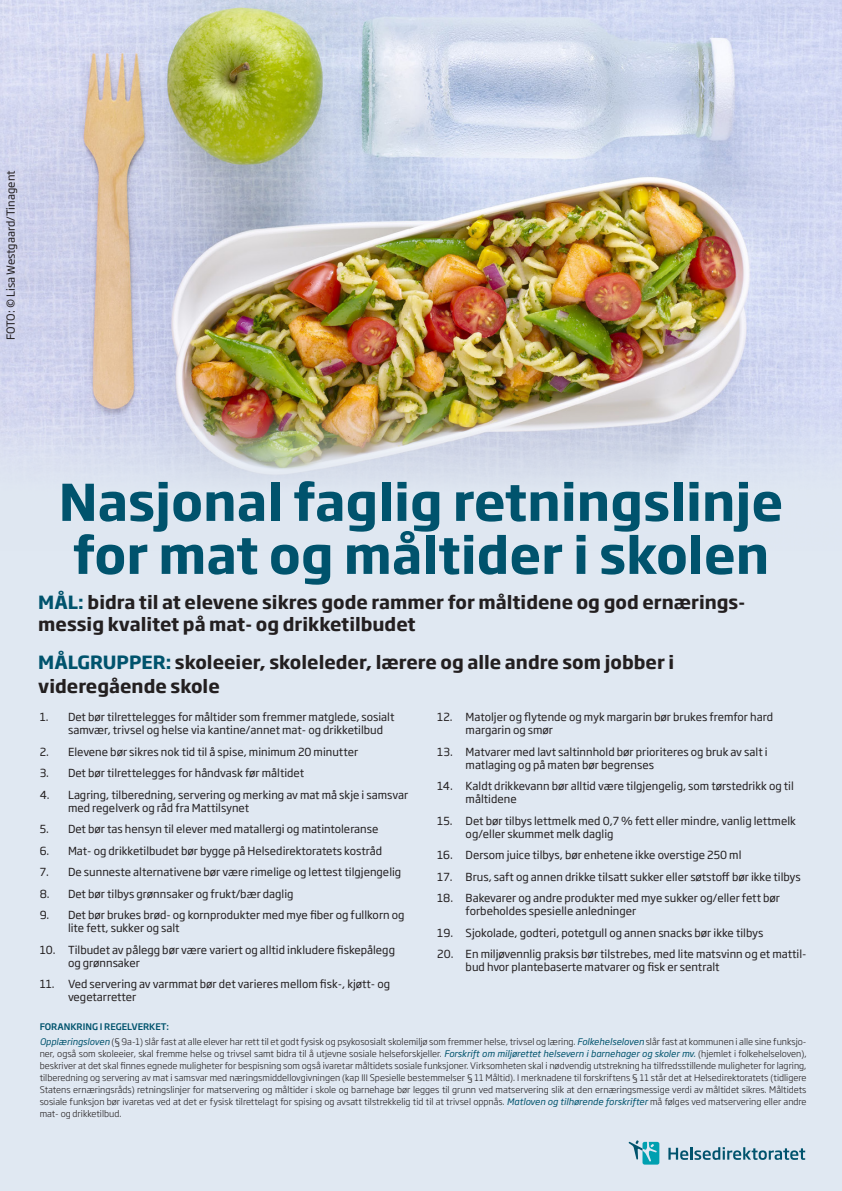
<style>
.page{position:relative;width:842px;height:1191px;background:#e0e8f2}
.page>*{position:absolute;margin:0;border:0;box-sizing:border-box;transform-origin:0 0}
.t1{font:700 50px/53px "Soho Gothic Pro";color:#00536d}
.t2{font:700 18px/21.6px "Soho Gothic Pro";color:#231f20}
.t3{font:11px/13px "Soho Gothic Pro";color:#231f20}
.t4{font:300 9px/12px "Soho Gothic Pro";color:#231f20}
.s1{color:#00536d}
.s2{font-weight:500;color:#00536d}
.s3{font-weight:400;font-style:italic;color:#00536d}
</style>
<div class="page">
<img style="left:0;top:0;width:842px;height:477px">
<svg style="left:668px;top:1147px;width:137px;height:12px"></svg>
<svg style="left:629px;top:1140px;width:30px;height:24px"></svg>
<p class="t3" style="left:4px;top:340px;width:171px;rotate:-90deg">FOTO: © Lisa Westgaard/Tinagent</p>
<h1 class="t1" style="left:59px;top:472px;width:726px">Nasjonal faglig retningslinje for mat og måltider i skolen</h1>
<h2 class="t2" style="left:38px;top:590px;width:708px"><span class="s1">MÅL:</span> bidra til at elevene sikres gode rammer for måltidene og god ernærings&shy;messig kvalitet på mat- og drikketilbudet</h2>
<h2 class="t2" style="left:38px;top:649px;width:637px;line-height:24px"><span class="s1">MÅLGRUPPER:</span> skoleeier, skoleleder, lærere og alle andre som jobber i videregående skole</h2>
<p class="t3" style="left:68px;top:710px;width:328px;text-indent:-28px">1. Det bør tilrettelegges for måltider som fremmer matglede, sosialt samvær, trivsel og helse via kantine/annet mat- og drikketilbud</p>
<p class="t3" style="left:40px;top:744px;width:320px">2. Elevene bør sikres nok tid til å spise, minimum 20 minutter</p>
<p class="t3" style="left:40px;top:766px;width:266px">3. Det bør tilrettelegges for håndvask før måltidet</p>
<p class="t3" style="left:68px;top:787px;width:342px;text-indent:-28px">4. Lagring, tilberedning, servering og merking av mat må skje i samsvar med regelverk og råd fra Mattilsynet</p>
<p class="t3" style="left:40px;top:822px;width:340px">5. Det bør tas hensyn til elever med matallergi og matintoleranse</p>
<p class="t3" style="left:40px;top:843px;width:344px">6. Mat- og drikketilbudet bør bygge på Helsedirektoratets kostråd</p>
<p class="t3" style="left:40px;top:865px;width:363px">7. De sunneste alternativene bør være rimelige og lettest tilgjengelig</p>
<p class="t3" style="left:40px;top:886px;width:255px">8. Det bør tilbys grønnsaker og frukt/bær daglig</p>
<p class="t3" style="left:68px;top:908px;width:338px;text-indent:-28px">9. Det bør brukes brød- og kornprodukter med mye fiber og fullkorn og lite fett, sukker og salt</p>
<p class="t3" style="left:68px;top:942px;width:328px;text-indent:-28px">10. Tilbudet av pålegg bør være variert og alltid inkludere fiskepålegg og grønnsaker</p>
<p class="t3" style="left:68px;top:977px;width:324px;text-indent:-28px">11. Ved servering av varmmat bør det varieres mellom fisk-, kjøtt- og vegetarretter</p>
<p class="t3" style="left:466px;top:710px;width:309px;text-indent:-28px">12. Matoljer og flytende og myk margarin bør brukes fremfor hard margarin og smør</p>
<p class="t3" style="left:466px;top:744px;width:304px;text-indent:-28px">13. Matvarer med lavt saltinnhold bør prioriteres og bruk av salt i matlaging og på maten bør begrenses</p>
<p class="t3" style="left:466px;top:779px;width:330px;text-indent:-28px">14. Kaldt drikkevann bør alltid være tilgjengelig, som tørstedrikk og til måltidene</p>
<p class="t3" style="left:466px;top:813px;width:332px;text-indent:-28px">15. Det bør tilbys lettmelk med 0,7 % fett eller mindre, vanlig lettmelk og/eller skummet melk daglig</p>
<p class="t3" style="left:437px;top:848px;width:306px">16. Dersom juice tilbys, bør enhetene ikke overstige 250 ml</p>
<p class="t3" style="left:437px;top:869px;width:365px">17. Brus, saft og annen drikke tilsatt sukker eller søtstoff bør ikke tilbys</p>
<p class="t3" style="left:466px;top:891px;width:316px;text-indent:-28px">18. Bakevarer og andre produkter med mye sukker og/eller fett bør forbeholdes spesielle anledninger</p>
<p class="t3" style="left:437px;top:925px;width:328px">19. Sjokolade, godteri, potetgull og annen snacks bør ikke tilbys</p>
<p class="t3" style="left:466px;top:947px;width:342px;text-indent:-28px">20. En miljøvennlig praksis bør tilstrebes, med lite matsvinn og et mattil&shy;bud hvor plantebaserte matvarer og fisk er sentralt</p>
<p class="t4" style="left:40px;top:1018px;width:768px;line-height:14.8px"><span class="s2">FORANKRING I REGELVERKET:<br></span><span class="s3">Opplæringsloven</span> (§ 9a-1) slår fast at alle elever har rett til et godt fysisk og psykososialt skolemiljø som fremmer helse, trivsel og læring. <span class="s3">Folkehelseloven</span> slår fast at kommunen i alle sine funksjo-</p>
<p class="t4" style="left:40px;top:1047px;width:768px;text-align:justify">ner, også som skoleeier, skal fremme helse og trivsel samt bidra til å utjevne sosiale helseforskjeller. <span class="s3">Forskrift om miljørettet helsevern i barnehager og skoler mv.</span> (hjemlet i folkehelseloven), beskriver at det skal finnes egnede muligheter for bespisning som også ivaretar måltidets sosiale funksjoner. Virksomheten skal i nødvendig utstrekning ha tilfredsstillende muligheter for lagring, tilberedning og servering av mat i samsvar med næringsmiddellovgivningen (kap III Spesielle bestemmelser § 11 Måltid). I merknadene til forskriftens § 11 står det at Helsedirektoratets (tidligere Statens ernæringsråds) retningslinjer for matservering og måltider i skole og barnehage bør legges til grunn ved matservering slik at den ernæringsmessige verdi av måltidet sikres. Måltidets sosiale funksjon bør ivaretas ved at det er fysisk tilrettelagt for spising og avsatt tilstrekkelig tid til at trivsel oppnås. <span class="s3">Matloven og tilhørende forskrifter</span> må følges ved matservering eller andre mat- og drikketilbud.</p>
</div>
